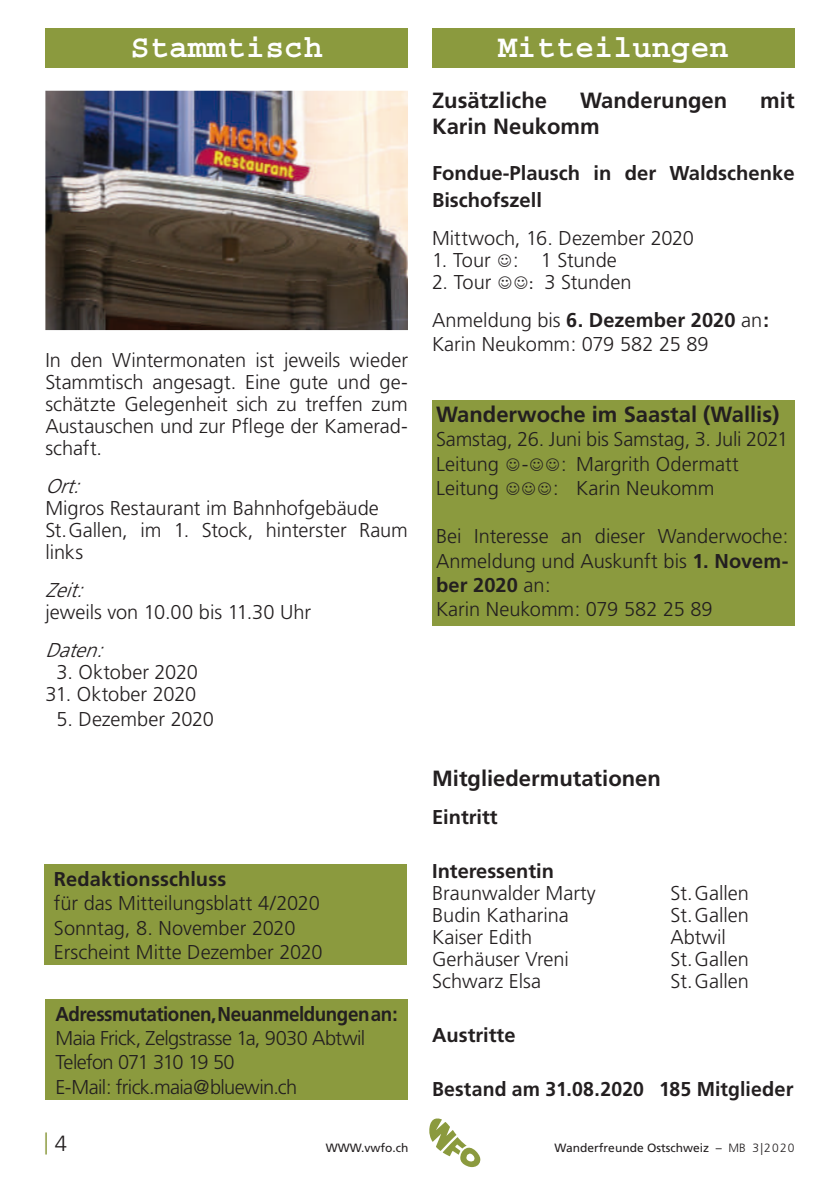
<style>
.page{position:relative;width:840px;height:1191px;background:#fff}
.page>*{position:absolute;margin:0;border:0;box-sizing:border-box;transform-origin:0 0}
.t1{font:700 32px "Courier";color:#fff}
.t2{font:700 22px "Frutiger";color:#231f20}
.t3{font:300 22px "Frutiger LT";color:#8b9a3e}
.t4{font:300 20px/24.2px "Frutiger";letter-spacing:-.005em;color:#231f20}
.t5{font:700 20px/26.4px "Frutiger";color:#231f20}
.t6{font:300 20px/24.2px "Frutiger";letter-spacing:-.035em;color:#231f20}
.t7{font:700 20px "Frutiger";letter-spacing:-.025em;color:#231f20;scale:.94 1}
.t8{font:italic 300 20px "Frutiger LT";color:#231f20}
.t9{font:italic 300 20px "Frutiger";color:#231f20}
.t10{font:12px "Frutiger";color:#231f20}
.s1{font-weight:700}
.s2{color:#231f20}
.s3{font-family:"Frutiger LT";font-weight:300}
</style>
<div class="page">
<svg style="left:429px;top:1118px;width:51px;height:49px"></svg>
<div style="left:432px;top:401px;width:362px;height:225px;background:#8b9a3e"></div>
<div style="left:45px;top:28px;width:363px;height:40px;background:#8b9a3e"></div>
<img style="left:45px;top:91px;width:363px;height:239px">
<div style="left:44px;top:863px;width:362px;height:101px;background:#8b9a3e"></div>
<div style="left:432px;top:28px;width:362px;height:40px;background:#8b9a3e"></div>
<div style="left:45px;top:999px;width:363px;height:101px;background:#8b9a3e"></div>
<h1 class="t1" style="left:130px;top:31px;width:194px">Stammtisch</h1>
<p class="t4" style="left:45px;top:349px;width:364px;line-height:22px;text-align:justify">In den Wintermonaten ist jeweils wieder Stammtisch angesagt. Eine gute und ge&shy;schätzte Gelegenheit sich zu treffen zum Austauschen und zur Pflege der Kamerad&shy;schaft.</p>
<p class="t8" style="left:45px;top:475px;width:43px">Ort:</p>
<p class="t4" style="left:45px;top:497px;width:364px;line-height:22px">Migros Restaurant im Bahnhofgebäude<br>St.Gallen, im 1. Stock, hinterster Raum links</p>
<p class="t8" style="left:45px;top:579px;width:47px">Zeit:</p>
<p class="t4" style="left:45px;top:600px;width:267px">jeweils von 10.00 bis 11.30 Uhr</p>
<p class="t9" style="left:45px;top:639px;width:66px">Daten:</p>
<p class="t4" style="left:56px;top:660px;width:143px">3. Oktober 2020</p>
<p class="t4" style="left:45px;top:682px;width:152px">31. Oktober 2020</p>
<p class="t4" style="left:56px;top:706px;width:159px">5. Dezember 2020</p>
<p class="t5" style="left:54px;top:866px;width:174px">Redaktionsschluss</p>
<p class="t4" style="left:54px;top:891px;width:270px">für das Mitteilungsblatt 4/2020<br>Sonntag, 8. November 2020<br>Erscheint Mitte Dezember 2020</p>
<p class="t7" style="left:55px;top:1002px;width:365px">Adressmutationen, Neuanmeldungen an:</p>
<p class="t6" style="left:55px;top:1026px;width:311px">Maia Frick, Zelgstrasse 1a, 9030 Abtwil<br>Telefon 071 310 19 50<br>E-Mail: frick.maia@bluewin.ch</p>
<h1 class="t1" style="left:497px;top:31px;width:232px">Mitteilungen</h1>
<p class="t2" style="left:432px;top:87px;width:116px">Zusätzliche</p>
<p class="t2" style="left:579px;top:87px;width:149px">Wanderungen</p>
<p class="t2" style="left:759px;top:87px;width:36px">mit</p>
<p class="t2" style="left:432px;top:114px;width:169px">Karin Neukomm</p>
<p class="t5" style="left:432px;top:160px;width:364px">Fondue-Plausch in der Waldschenke<br>Bischofszell</p>
<p class="t4" style="left:432px;top:226px;width:263px">Mittwoch, 16. Dezember 2020</p>
<p class="t4" style="left:432px;top:248px;width:186px">1. Tour ☺: 1 Stunde</p>
<p class="t4" style="left:432px;top:263px;width:338px;line-height:38px">2. Tour ☺☺ 3 Stunden<br>Anmeldung bis <span class="s1">6. Dezember 2020</span> an<span class="s1">:</span></p>
<p class="t4" style="left:432px;top:332px;width:278px">Karin Neukomm: 079 582 25 89</p>
<p class="t2" style="left:436px;top:401px;width:345px">Wanderwoche im Saastal (Wallis)</p>
<p class="t4" style="left:436px;top:427px;width:354px">Samstag, 26. Juni bis Samstag, 3. Juli 2021<br>Leitung ☺-☺☺: Margrith Odermatt<br>Leitung ☺☺☺: Karin Neukomm</p>
<p class="t4" style="left:436px;top:524px;width:353px">Bei Interesse an dieser Wanderwoche:<br>Anmeldung und Auskunft bis <span class="s1">1. Novem&shy;ber 2020</span> an:<br>Karin Neukomm: 079 582 25 89</p>
<p class="t2" style="left:432px;top:765px;width:230px">Mitgliedermutationen</p>
<p class="t5" style="left:432px;top:803px;width:67px">Eintritt</p>
<p class="t5" style="left:432px;top:857px;width:123px">Interessentin</p>
<p class="t4" style="left:432px;top:880px;width:165px">Braunwalder Marty</p>
<p class="t4" style="left:670px;top:880px;width:80px">St.Gallen</p>
<p class="t4" style="left:432px;top:902px;width:138px">Budin Katharina</p>
<p class="t4" style="left:670px;top:902px;width:80px">St.Gallen</p>
<p class="t4" style="left:432px;top:924px;width:101px">Kaiser Edith</p>
<p class="t4" style="left:670px;top:924px;width:57px">Abtwil</p>
<p class="t4" style="left:432px;top:946px;width:138px">Gerhäuser Vreni</p>
<p class="t4" style="left:670px;top:946px;width:80px">St.Gallen</p>
<p class="t4" style="left:432px;top:968px;width:110px">Schwarz Elsa</p>
<p class="t4" style="left:670px;top:968px;width:80px">St.Gallen</p>
<p class="t5" style="left:432px;top:1021px;width:85px">Austritte</p>
<p class="t5" style="left:432px;top:1075px;width:362px">Bestand am 31.08.2020 185 Mitglieder</p>
<p class="t3" style="left:44px;top:1129px;width:25px">| <span class="s2">4</span></p>
<p class="t10" style="left:325px;top:1140px;width:84px">WWW.vwfo.ch</p>
<p class="t10" style="left:554px;top:1140px;width:241px">Wanderfreunde Ostschweiz – <span class="s3">MB 3|2020</span></p>
</div>
